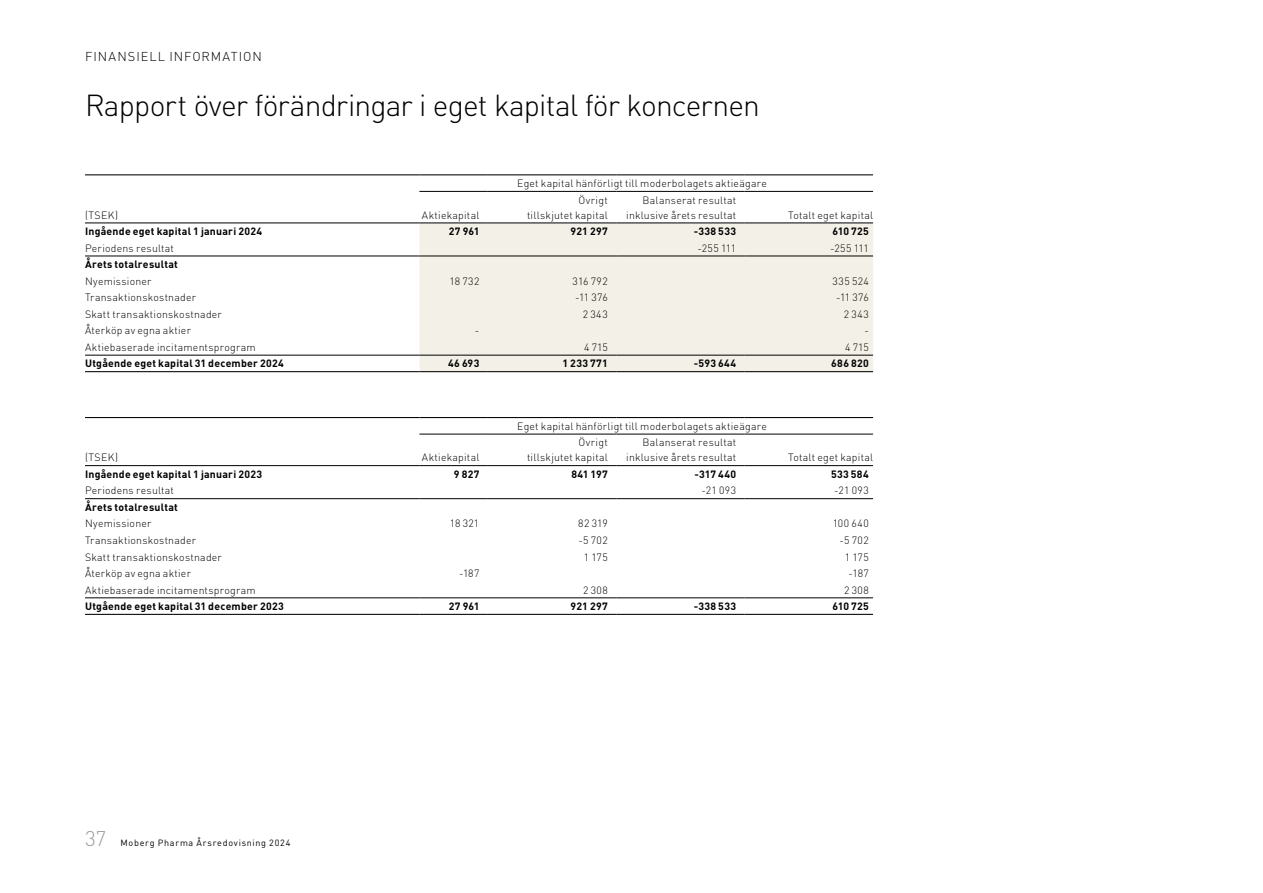
<style>
.page{position:relative;width:1263px;height:893px;background:#fff}
.page>*{position:absolute;margin:0;border:0;box-sizing:border-box;transform-origin:0 0}
.t1{font:300 30px "DIN Pro";letter-spacing:-.03em;color:#000}
.t2{font:300 21px "DIN Pro";color:#9d9d9c}
.t3{font:300 12.75px "DIN Pro";letter-spacing:.075em;color:#000}
.t4{font:300 10.5px/15px "DIN Pro";letter-spacing:.02em;color:#000;text-align:right}
.t5{font:700 10.5px "DIN Pro";letter-spacing:.025em;color:#000}
.t6{font:9px "DIN Pro";letter-spacing:.08em;color:#000}
</style>
<div class="page">
<div style="left:419px;top:224px;width:454px;height:147px;background:#f3f1e7"></div>
<hr style="left:85px;top:174px;width:334px;height:1px;background:#000">
<hr style="left:85px;top:256px;width:334px;height:1px;background:#000">
<hr style="left:419px;top:256px;width:69px;height:1px;background:#000">
<hr style="left:488px;top:256px;width:128px;height:1px;background:#000">
<hr style="left:616px;top:256px;width:129px;height:1px;background:#000">
<hr style="left:745px;top:256px;width:128px;height:1px;background:#000">
<hr style="left:419px;top:174px;width:69px;height:1px;background:#000">
<hr style="left:488px;top:174px;width:128px;height:1px;background:#000">
<hr style="left:616px;top:174px;width:129px;height:1px;background:#000">
<hr style="left:745px;top:174px;width:128px;height:1px;background:#000">
<hr style="left:419px;top:191px;width:69px;height:1px;background:#000">
<hr style="left:488px;top:191px;width:128px;height:1px;background:#000">
<hr style="left:616px;top:191px;width:129px;height:1px;background:#000">
<hr style="left:745px;top:191px;width:128px;height:1px;background:#000">
<hr style="left:85px;top:355px;width:334px;height:1px;background:#000">
<hr style="left:419px;top:355px;width:69px;height:1px;background:#000">
<hr style="left:488px;top:355px;width:128px;height:1px;background:#000">
<hr style="left:616px;top:355px;width:129px;height:1px;background:#000">
<hr style="left:745px;top:355px;width:128px;height:1px;background:#000">
<hr style="left:85px;top:371px;width:334px;height:1px;background:#000">
<hr style="left:419px;top:371px;width:69px;height:1px;background:#000">
<hr style="left:488px;top:371px;width:128px;height:1px;background:#000">
<hr style="left:616px;top:371px;width:129px;height:1px;background:#000">
<hr style="left:745px;top:371px;width:128px;height:1px;background:#000">
<hr style="left:85px;top:223px;width:334px;height:1px;background:#000">
<hr style="left:419px;top:223px;width:69px;height:1px;background:#000">
<hr style="left:488px;top:223px;width:128px;height:1px;background:#000">
<hr style="left:616px;top:223px;width:129px;height:1px;background:#000">
<hr style="left:745px;top:223px;width:128px;height:1px;background:#000">
<hr style="left:85px;top:417px;width:334px;height:1px;background:#000">
<hr style="left:85px;top:498px;width:334px;height:1px;background:#000">
<hr style="left:419px;top:498px;width:69px;height:1px;background:#000">
<hr style="left:488px;top:498px;width:128px;height:1px;background:#000">
<hr style="left:616px;top:498px;width:129px;height:1px;background:#000">
<hr style="left:745px;top:498px;width:128px;height:1px;background:#000">
<hr style="left:419px;top:417px;width:69px;height:1px;background:#000">
<hr style="left:488px;top:417px;width:128px;height:1px;background:#000">
<hr style="left:616px;top:417px;width:129px;height:1px;background:#000">
<hr style="left:745px;top:417px;width:128px;height:1px;background:#000">
<hr style="left:419px;top:434px;width:69px;height:1px;background:#000">
<hr style="left:488px;top:434px;width:128px;height:1px;background:#000">
<hr style="left:616px;top:434px;width:129px;height:1px;background:#000">
<hr style="left:745px;top:434px;width:128px;height:1px;background:#000">
<hr style="left:85px;top:598px;width:334px;height:1px;background:#000">
<hr style="left:419px;top:598px;width:69px;height:1px;background:#000">
<hr style="left:488px;top:598px;width:128px;height:1px;background:#000">
<hr style="left:616px;top:598px;width:129px;height:1px;background:#000">
<hr style="left:745px;top:598px;width:128px;height:1px;background:#000">
<hr style="left:85px;top:614px;width:334px;height:1px;background:#000">
<hr style="left:419px;top:614px;width:69px;height:1px;background:#000">
<hr style="left:488px;top:614px;width:128px;height:1px;background:#000">
<hr style="left:616px;top:614px;width:129px;height:1px;background:#000">
<hr style="left:745px;top:614px;width:128px;height:1px;background:#000">
<hr style="left:85px;top:465px;width:334px;height:1px;background:#000">
<hr style="left:419px;top:465px;width:69px;height:1px;background:#000">
<hr style="left:488px;top:465px;width:128px;height:1px;background:#000">
<hr style="left:616px;top:465px;width:129px;height:1px;background:#000">
<hr style="left:745px;top:465px;width:128px;height:1px;background:#000">
<p class="t3" style="left:85px;top:48px;width:178px">FINANSIELL INFORMATION</p>
<h1 class="t1" style="left:85px;top:85px;width:676px">Rapport över förändringar i eget kapital för koncernen</h1>
<p class="t4" style="left:85px;top:207px;width:35px">(TSEK)</p>
<p class="t4" style="left:422px;top:207px;width:59px">Aktiekapital</p>
<p class="t4" style="left:517px;top:175px;width:251px">Eget kapital hänförligt till moderbolagets aktieägare</p>
<p class="t4" style="left:527px;top:192px;width:82px">Övrigt<br>tillskjutet kapital</p>
<p class="t4" style="left:626px;top:192px;width:111px">Balanserat resultat inklusive årets resultat</p>
<p class="t4" style="left:788px;top:207px;width:86px">Totalt eget kapital</p>
<p class="t5" style="left:85px;top:224px;width:179px">Ingående eget kapital 1 januari 2024</p>
<p class="t5" style="left:449px;top:224px;width:32px">27 961</p>
<p class="t5" style="left:570px;top:224px;width:39px">921 297</p>
<p class="t5" style="left:694px;top:224px;width:44px">-338 533</p>
<p class="t5" style="left:832px;top:224px;width:38px">610 725</p>
<p class="t4" style="left:85px;top:240px;width:90px">Periodens resultat</p>
<p class="t4" style="left:697px;top:240px;width:40px">-255 111</p>
<p class="t4" style="left:830px;top:240px;width:40px">-255 111</p>
<p class="t5" style="left:85px;top:257px;width:94px">Årets totalresultat</p>
<p class="t4" style="left:85px;top:273px;width:68px">Nyemissioner</p>
<p class="t4" style="left:449px;top:273px;width:31px">18 732</p>
<p class="t4" style="left:573px;top:273px;width:37px">316 792</p>
<p class="t4" style="left:833px;top:273px;width:38px">335 524</p>
<p class="t4" style="left:85px;top:290px;width:112px">Transaktionskostnader</p>
<p class="t4" style="left:575px;top:290px;width:34px">-11 376</p>
<p class="t4" style="left:836px;top:290px;width:34px">-11 376</p>
<p class="t4" style="left:85px;top:306px;width:138px">Skatt transaktionskostnader</p>
<p class="t4" style="left:583px;top:306px;width:27px">2 343</p>
<p class="t4" style="left:844px;top:306px;width:27px">2 343</p>
<p class="t4" style="left:85px;top:323px;width:107px">Återköp av egna aktier</p>
<p class="t4" style="left:475px;top:323px;width:6px">-</p>
<p class="t4" style="left:864px;top:323px;width:6px">-</p>
<p class="t4" style="left:85px;top:339px;width:172px">Aktiebaserade incitamentsprogram</p>
<p class="t4" style="left:584px;top:339px;width:25px">4 715</p>
<p class="t4" style="left:845px;top:339px;width:25px">4 715</p>
<p class="t5" style="left:85px;top:356px;width:200px">Utgående eget kapital 31 december 2024</p>
<p class="t5" style="left:448px;top:356px;width:33px">46 693</p>
<p class="t5" style="left:562px;top:356px;width:47px">1 233 771</p>
<p class="t5" style="left:694px;top:356px;width:44px">-593 644</p>
<p class="t5" style="left:831px;top:356px;width:39px">686 820</p>
<p class="t4" style="left:85px;top:450px;width:35px">(TSEK)</p>
<p class="t4" style="left:422px;top:450px;width:59px">Aktiekapital</p>
<p class="t4" style="left:517px;top:418px;width:251px">Eget kapital hänförligt till moderbolagets aktieägare</p>
<p class="t4" style="left:527px;top:435px;width:82px">Övrigt<br>tillskjutet kapital</p>
<p class="t4" style="left:626px;top:435px;width:111px">Balanserat resultat inklusive årets resultat</p>
<p class="t4" style="left:788px;top:450px;width:86px">Totalt eget kapital</p>
<p class="t5" style="left:85px;top:467px;width:179px">Ingående eget kapital 1 januari 2023</p>
<p class="t5" style="left:454px;top:467px;width:27px">9 827</p>
<p class="t5" style="left:571px;top:467px;width:38px">841 197</p>
<p class="t5" style="left:694px;top:467px;width:43px">-317 440</p>
<p class="t5" style="left:831px;top:467px;width:39px">533 584</p>
<p class="t4" style="left:85px;top:483px;width:90px">Periodens resultat</p>
<p class="t4" style="left:701px;top:483px;width:36px">-21 093</p>
<p class="t4" style="left:834px;top:483px;width:36px">-21 093</p>
<p class="t5" style="left:85px;top:500px;width:94px">Årets totalresultat</p>
<p class="t4" style="left:85px;top:516px;width:68px">Nyemissioner</p>
<p class="t4" style="left:450px;top:516px;width:31px">18 321</p>
<p class="t4" style="left:578px;top:516px;width:31px">82 319</p>
<p class="t4" style="left:833px;top:516px;width:38px">100 640</p>
<p class="t4" style="left:85px;top:532px;width:112px">Transaktionskostnader</p>
<p class="t4" style="left:578px;top:532px;width:31px">-5 702</p>
<p class="t4" style="left:839px;top:532px;width:31px">-5 702</p>
<p class="t4" style="left:85px;top:549px;width:138px">Skatt transaktionskostnader</p>
<p class="t4" style="left:584px;top:549px;width:25px">1 175</p>
<p class="t4" style="left:845px;top:549px;width:25px">1 175</p>
<p class="t4" style="left:85px;top:565px;width:107px">Återköp av egna aktier</p>
<p class="t4" style="left:459px;top:565px;width:22px">-187</p>
<p class="t4" style="left:848px;top:565px;width:22px">-187</p>
<p class="t4" style="left:85px;top:582px;width:172px">Aktiebaserade incitamentsprogram</p>
<p class="t4" style="left:583px;top:582px;width:26px">2 308</p>
<p class="t4" style="left:844px;top:582px;width:26px">2 308</p>
<p class="t5" style="left:85px;top:599px;width:200px">Utgående eget kapital 31 december 2023</p>
<p class="t5" style="left:449px;top:599px;width:32px">27 961</p>
<p class="t5" style="left:570px;top:599px;width:39px">921 297</p>
<p class="t5" style="left:694px;top:599px;width:44px">-338 533</p>
<p class="t5" style="left:832px;top:599px;width:38px">610 725</p>
<h2 class="t2" style="left:85px;top:824px;width:23px">37</h2>
<p class="t6" style="left:121px;top:837px;width:171px">Moberg Pharma Årsredovisning 2024</p>
</div>
